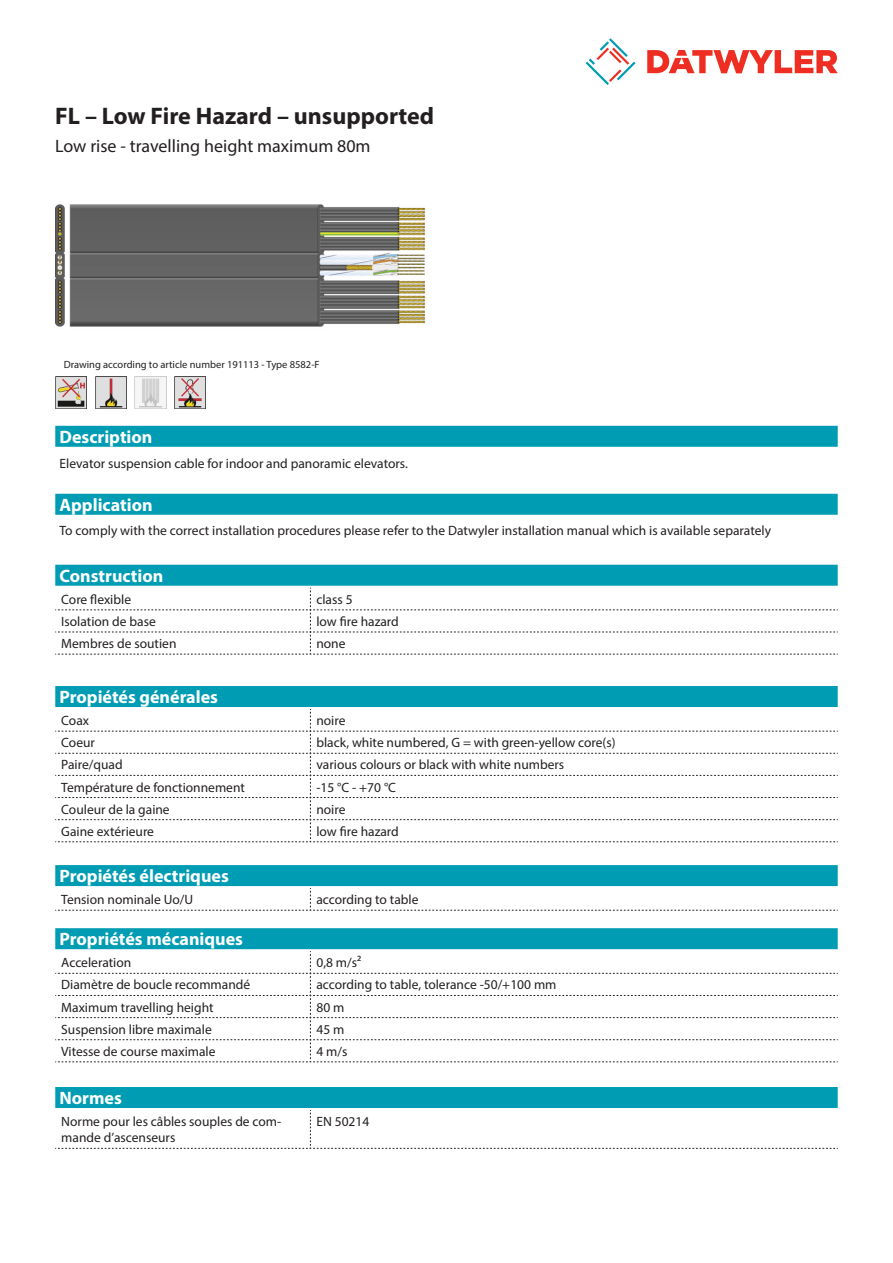
<style>
.page{position:relative;width:893px;height:1263px;background:#fff}
.page>*{position:absolute;margin:0;border:0;box-sizing:border-box;transform-origin:0 0}
.Product_Head{font:700 24px "Myriad Pro";color:#231f20}
.Standard_Head_Proper{font:700 18px "Myriad Pro";color:#fff}
.SubHead{font:18px "Myriad Pro";color:#231f20}
.myriad_light_propert{font:13.5px/16.2px "Myriad Pro";color:#231f20}
.Standard_text{font:13.5px "Myriad Pro";color:#231f20}
.imagetext{font:10.5px "Myriad Pro";color:#231f20}
</style>
<div class="page">
<svg style="left:586px;top:38px;width:49px;height:47px"></svg>
<svg style="left:647px;top:50px;width:191px;height:23px"></svg>
<div style="left:55px;top:1087px;width:783px;height:21px;background:#009cb3"></div>
<svg style="left:55px;top:1110px;width:783px;height:39px"></svg>
<div style="left:55px;top:565px;width:783px;height:21px;background:#009cb3"></div>
<svg style="left:55px;top:588px;width:783px;height:67px"></svg>
<img style="left:55px;top:204px;width:369px;height:123px">
<div style="left:55px;top:426px;width:783px;height:21px;background:#009cb3"></div>
<img style="left:174px;top:377px;width:32px;height:31px">
<img style="left:135px;top:377px;width:31px;height:31px">
<img style="left:95px;top:377px;width:31px;height:31px">
<img style="left:55px;top:377px;width:32px;height:31px">
<div style="left:55px;top:494px;width:783px;height:21px;background:#009cb3"></div>
<div style="left:55px;top:686px;width:783px;height:21px;background:#009cb3"></div>
<svg style="left:55px;top:709px;width:783px;height:133px"></svg>
<div style="left:55px;top:928px;width:783px;height:21px;background:#009cb3"></div>
<svg style="left:55px;top:951px;width:783px;height:111px"></svg>
<div style="left:55px;top:865px;width:783px;height:21px;background:#009cb3"></div>
<svg style="left:55px;top:888px;width:783px;height:23px"></svg>
<p class="Product_Head" style="left:55px;top:101px;width:380px">FL – Low Fire Hazard – unsupported</p>
<p class="SubHead" style="left:55px;top:135px;width:317px">Low rise - travelling height maximum 80m</p>
<p class="imagetext" style="left:64px;top:358px;width:257px">Drawing according to article number 191113 - Type 8582-F</p>
<p class="Standard_Head_Proper" style="left:60px;top:425px;width:94px">Description</p>
<p class="Standard_text" style="left:60px;top:455px;width:350px">Elevator suspension cable for indoor and panoramic elevators.</p>
<p class="Standard_Head_Proper" style="left:60px;top:493px;width:95px">Application</p>
<p class="Standard_text" style="left:60px;top:523px;width:713px">To comply with the correct installation procedures please refer to the Datwyler installation manual which is available separately</p>
<p class="Standard_Head_Proper" style="left:60px;top:564px;width:105px">Construction</p>
<p class="myriad_light_propert" style="left:61px;top:591px;width:71px">Core flexible</p>
<p class="myriad_light_propert" style="left:316px;top:591px;width:38px">class 5</p>
<p class="myriad_light_propert" style="left:61px;top:613px;width:96px">Isolation de base</p>
<p class="myriad_light_propert" style="left:316px;top:613px;width:84px">low fire hazard</p>
<p class="myriad_light_propert" style="left:61px;top:635px;width:117px">Membres de soutien</p>
<p class="myriad_light_propert" style="left:316px;top:635px;width:31px">none</p>
<p class="Standard_Head_Proper" style="left:60px;top:685px;width:160px">Propiétés générales</p>
<p class="myriad_light_propert" style="left:61px;top:712px;width:29px">Coax</p>
<p class="myriad_light_propert" style="left:316px;top:712px;width:31px">noire</p>
<p class="myriad_light_propert" style="left:61px;top:734px;width:35px">Coeur</p>
<p class="myriad_light_propert" style="left:316px;top:734px;width:301px">black, white numbered, G = with green-yellow core(s)</p>
<p class="myriad_light_propert" style="left:61px;top:756px;width:63px">Paire/quad</p>
<p class="myriad_light_propert" style="left:316px;top:756px;width:249px">various colours or black with white numbers</p>
<p class="myriad_light_propert" style="left:61px;top:779px;width:185px">Température de fonctionnement</p>
<p class="myriad_light_propert" style="left:316px;top:779px;width:81px">-15 °C - +70 °C</p>
<p class="myriad_light_propert" style="left:61px;top:801px;width:110px">Couleur de la gaine</p>
<p class="myriad_light_propert" style="left:316px;top:801px;width:31px">noire</p>
<p class="myriad_light_propert" style="left:61px;top:823px;width:94px">Gaine extérieure</p>
<p class="myriad_light_propert" style="left:316px;top:823px;width:84px">low fire hazard</p>
<p class="Standard_Head_Proper" style="left:60px;top:864px;width:171px">Propiétés électriques</p>
<p class="myriad_light_propert" style="left:61px;top:891px;width:133px">Tension nominale Uo/U</p>
<p class="myriad_light_propert" style="left:316px;top:891px;width:104px">according to table</p>
<p class="Standard_Head_Proper" style="left:60px;top:927px;width:185px">Propriétés mécaniques</p>
<p class="myriad_light_propert" style="left:61px;top:954px;width:72px">Acceleration</p>
<p class="myriad_light_propert" style="left:316px;top:954px;width:46px">0,8 m/s²</p>
<p class="myriad_light_propert" style="left:61px;top:977px;width:190px">Diamètre de boucle recommandé</p>
<p class="myriad_light_propert" style="left:316px;top:977px;width:242px">according to table, tolerance -50/+100 mm</p>
<p class="myriad_light_propert" style="left:61px;top:999px;width:154px">Maximum travelling height</p>
<p class="myriad_light_propert" style="left:316px;top:999px;width:29px">80 m</p>
<p class="myriad_light_propert" style="left:61px;top:1021px;width:152px">Suspension libre maximale</p>
<p class="myriad_light_propert" style="left:316px;top:1021px;width:29px">45 m</p>
<p class="myriad_light_propert" style="left:61px;top:1043px;width:156px">Vitesse de course maximale</p>
<p class="myriad_light_propert" style="left:316px;top:1043px;width:33px">4 m/s</p>
<p class="Standard_Head_Proper" style="left:60px;top:1086px;width:64px">Normes</p>
<p class="myriad_light_propert" style="left:61px;top:1113px;width:222px">Norme pour les câbles souples de com&shy;mande d’ascenseurs</p>
<p class="myriad_light_propert" style="left:316px;top:1113px;width:55px">EN 50214</p>
</div>
